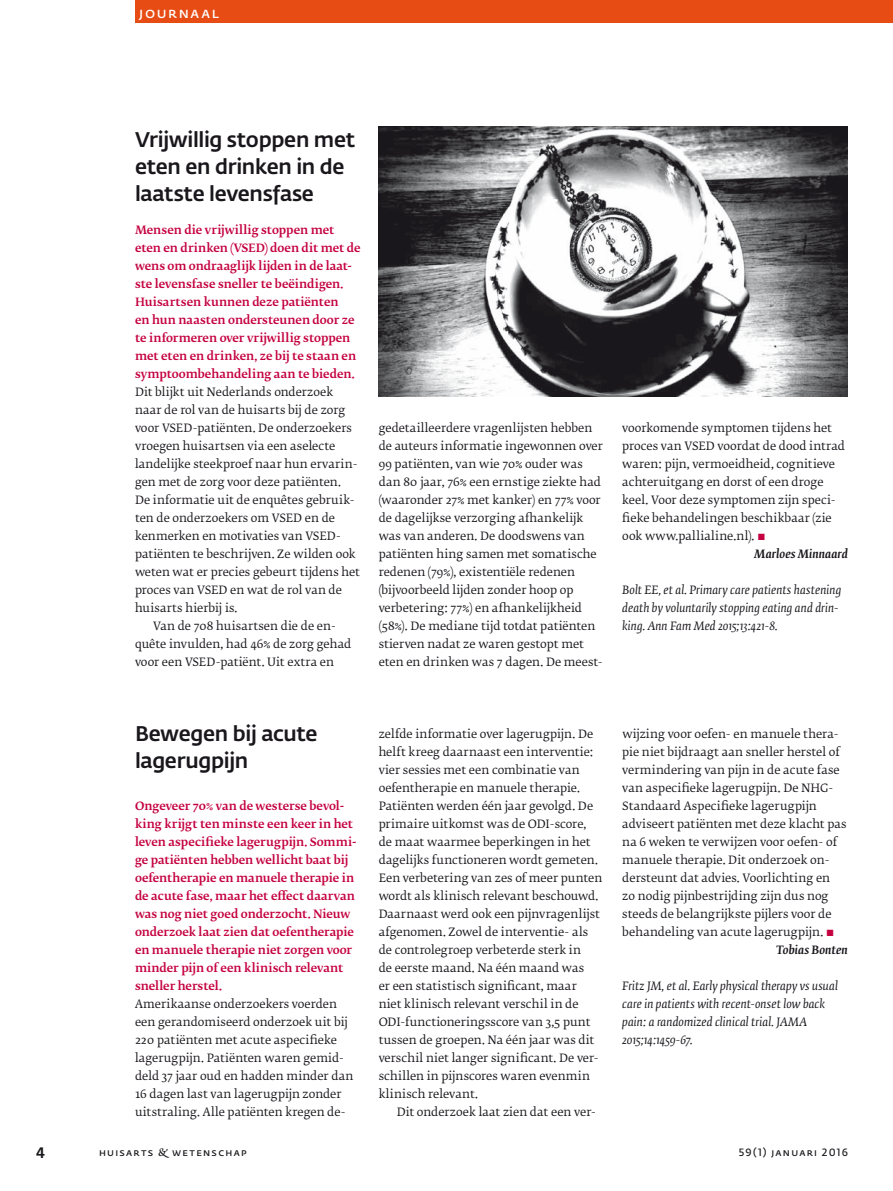
<style>
.page{position:relative;width:893px;height:1191px;background:#fff}
.page>*{position:absolute;margin:0;border:0;box-sizing:border-box;transform-origin:0 0}
.t1{font:500 21px/27px "Fedra Sans Pro";letter-spacing:-.015em;color:#1a171c}
.t2{font:600 15px "Fedra Sans Pro";letter-spacing:.105em;color:#fff}
.t3{font:500 15px "Fedra Sans Pro";color:#1a171c}
.t4{font:11.4px/18px "Fedra Serif B Pro";letter-spacing:.005em;color:#1a171c}
.t5{font:500 11.4px/18px "Fedra Serif B Pro";letter-spacing:-.005em;color:#c40040}
.t6{font:italic 11.4px/18px "Fedra Serif B Pro";letter-spacing:.005em;color:#1a171c}
.t7{font:italic 500 11.4px "Fedra Serif B Pro";color:#1a171c}
.t8{font:11.4px "Fedra Serif B Pro";letter-spacing:.03em;color:#1a171c}
.t9{font:600 10.5px "Fedra Sans Pro";letter-spacing:.12em;color:#1a171c}
.s1{font-family:"Fedra Serif B Pro Demi";color:#c40040}
.s2{font-family:"Fedra Serif B Pro Demi";font-weight:400}
</style>
<div class="page">
<div style="left:135px;top:0;width:758px;height:23px;background:#e74c14"></div>
<img style="left:379px;top:126px;width:469px;height:270px">
<h2 class="t2" style="left:139px;top:6px;width:81px">journaal</h2>
<h1 class="t1" style="left:135px;top:127px;width:222px">Vrijwillig stoppen met eten en drinken in de laatste levensfase</h1>
<p class="t5" style="left:135px;top:221px;width:227px">Mensen die vrijwillig stoppen met eten en drinken (VSED) doen dit met de wens om ondraaglijk lijden in de laat&shy;ste levensfase sneller te beëindigen.<br>Huisartsen kunnen deze pa tiënten<br>en hun naasten ondersteunen door ze te informeren over vrijwillig stoppen met eten en drinken, ze bij te staan en symptoombehandeling aan te bieden.</p>
<p class="t4" style="left:135px;top:383px;width:200px">Dit blijkt uit Nederlands onderzoek</p>
<p class="t4" style="left:135px;top:401px;width:212px">naar de rol van de huisarts bij de zorg</p>
<p class="t4" style="left:135px;top:419px;width:218px">voor VSED-patiënten. De onderzoekers</p>
<p class="t4" style="left:135px;top:437px;width:202px">vroegen huisartsen via een aselecte</p>
<p class="t4" style="left:135px;top:455px;width:224px">landelijke steekproef naar hun ervarin-</p>
<p class="t4" style="left:135px;top:473px;width:207px">gen met de zorg voor deze patiënten.</p>
<p class="t4" style="left:135px;top:491px;width:221px">De informatie uit de enquêtes gebruik-</p>
<p class="t4" style="left:135px;top:509px;width:202px">ten de onderzoekers om VSED en de</p>
<p class="t4" style="left:135px;top:527px;width:208px">kenmerken en motivaties van VSED-</p>
<p class="t4" style="left:135px;top:545px;width:222px">patiënten te beschrijven. Ze wilden ook</p>
<p class="t4" style="left:135px;top:563px;width:227px">weten wat er precies gebeurt tijdens het</p>
<p class="t4" style="left:135px;top:581px;width:208px">proces van VSED en wat de rol van de</p>
<p class="t4" style="left:135px;top:599px;width:104px">huisarts hierbij is.</p>
<p class="t4" style="left:153px;top:617px;width:184px">Van de 708 huisartsen die de en-</p>
<p class="t4" style="left:135px;top:635px;width:218px">quête invulden, had 46% de zorg gehad</p>
<p class="t4" style="left:135px;top:653px;width:200px">voor een VSED-patiënt. Uit extra en</p>
<p class="t4" style="left:379px;top:419px;width:226px">gedetailleerdere vragenlijsten hebben de auteurs informatie ingewonnen over 99 patiënten, van wie 70% ouder was dan 80 jaar, 76% een ernstige ziekte had (waaronder 27% met kanker) en 77% voor de dagelijkse verzorging afhankelijk was van anderen. De doodswens van patiënten hing samen met somatische redenen (79%), existentiële redenen (bijvoorbeeld lijden zonder hoop op verbetering: 77%) en afhankelijkheid (58%). De mediane tijd totdat patiënten stierven nadat ze waren gestopt met eten en drinken was 7 dagen. De meest-</p>
<p class="t4" style="left:622px;top:419px;width:211px">voorkomende symptomen tijdens het</p>
<p class="t4" style="left:622px;top:437px;width:224px">proces van VSED voordat de dood intrad</p>
<p class="t4" style="left:622px;top:455px;width:214px">waren: pijn, vermoeidheid, cognitieve</p>
<p class="t4" style="left:622px;top:473px;width:203px">achteruitgang en dorst of een droge</p>
<p class="t4" style="left:622px;top:491px;width:215px">keel. Voor deze symptomen zijn speci-</p>
<p class="t4" style="left:622px;top:509px;width:211px">fieke behandelingen beschikbaar (zie</p>
<p class="t8" style="left:622px;top:529px;width:145px">ook www.pallialine.nl). <span class="s1">▪</span></p>
<p class="t7" style="left:754px;top:547px;width:95px">Marloes Minnaard</p>
<p class="t6" style="left:622px;top:581px;width:220px">Bolt EE, et al. Primary care patients hastening death by voluntarily stopping eating and drin&shy;king. Ann Fam Med 2015;13:421-8.</p>
<h1 class="t1" style="left:135px;top:721px;width:184px">Bewegen bij acute lagerugpijn</h1>
<p class="t5" style="left:135px;top:797px;width:223px">Ongeveer 70% van de westerse bevol&shy;king krijgt ten minste een keer in het leven aspecifieke lagerugpijn. Sommi&shy;ge patiënten hebben wellicht baat bij oefentherapie en manuele therapie in de acute fase, maar het effect daarvan was nog niet goed onderzocht. Nieuw onderzoek laat zien dat oefentherapie en manuele therapie niet zorgen voor minder pijn of een klinisch relevant sneller herstel.</p>
<p class="t4" style="left:135px;top:995px;width:220px">Amerikaanse onderzoekers voerden een gerandomiseerd onderzoek uit bij 220 patiënten met acute aspecifieke lagerugpijn. Patiënten waren gemid&shy;deld 37 jaar oud en hadden minder dan 16 dagen last van lagerugpijn zonder uitstraling. Alle patiënten kregen de-</p>
<p class="t4" style="left:379px;top:725px;width:225px">zelfde informatie over lagerugpijn. De helft kreeg daarnaast een interventie: vier sessies met een combinatie van oefentherapie en manuele therapie.<br>Patiënten werden één jaar gevolgd. De primaire uitkomst was de ODI-score, de maat waarmee beperkingen in het dagelijks functioneren wordt gemeten.<br>Een verbetering van zes of meer punten wordt als klinisch relevant beschouwd.<br>Daarnaast werd ook een pijnvragenlijst afgenomen. Zowel de interventie- als de controlegroep verbeterde sterk in<br>de eerste maand. Na één maand was<br>er een statistisch significant, maar niet klinisch relevant verschil in de ODI-functioneringsscore van 3,5 punt tussen de groepen. Na één jaar was dit verschil niet langer significant. De ver&shy;schillen in pijnscores waren evenmin klinisch relevant.</p>
<p class="t4" style="left:397px;top:1103px;width:201px">Dit onderzoek laat zien dat een ver-</p>
<p class="t4" style="left:622px;top:725px;width:218px">wijzing voor oefen- en manuele thera-</p>
<p class="t4" style="left:622px;top:743px;width:219px">pie niet bijdraagt aan sneller herstel of</p>
<p class="t4" style="left:622px;top:761px;width:219px">vermindering van pijn in de acute fase</p>
<p class="t4" style="left:622px;top:779px;width:213px">van aspecifieke lagerugpijn. De NHG-</p>
<p class="t4" style="left:622px;top:797px;width:196px">Standaard Aspecifieke lagerugpijn</p>
<p class="t4" style="left:622px;top:815px;width:226px">adviseert patiënten met deze klacht pas</p>
<p class="t4" style="left:622px;top:833px;width:216px">na 6 weken te verwijzen voor oefen- of</p>
<p class="t4" style="left:622px;top:851px;width:209px">manuele therapie. Dit onderzoek on-</p>
<p class="t4" style="left:622px;top:869px;width:209px">dersteunt dat advies. Voorlichting en</p>
<p class="t4" style="left:622px;top:887px;width:208px">zo nodig pijnbestrijding zijn dus nog</p>
<p class="t4" style="left:622px;top:905px;width:211px">steeds de belangrijkste pijlers voor de</p>
<p class="t4" style="left:622px;top:923px;width:214px">behandeling van acute lagerugpijn. <span class="s1">▪</span></p>
<p class="t7" style="left:776px;top:943px;width:73px">Tobias Bonten</p>
<p class="t6" style="left:622px;top:977px;width:217px">Fritz JM, et al. Early physical therapy vs usual care in patients with recent-onset low back pain: a randomized clinical trial. JAMA 2015;14:1459-67.</p>
<h2 class="t3" style="left:36px;top:1145px;width:11px">4</h2>
<p class="t9" style="left:99px;top:1147px;width:149px">huisarts <span class="s2">&amp;</span> wetenschap</p>
<p class="t9" style="left:739px;top:1147px;width:111px">59(1) januari 2016</p>
</div>
